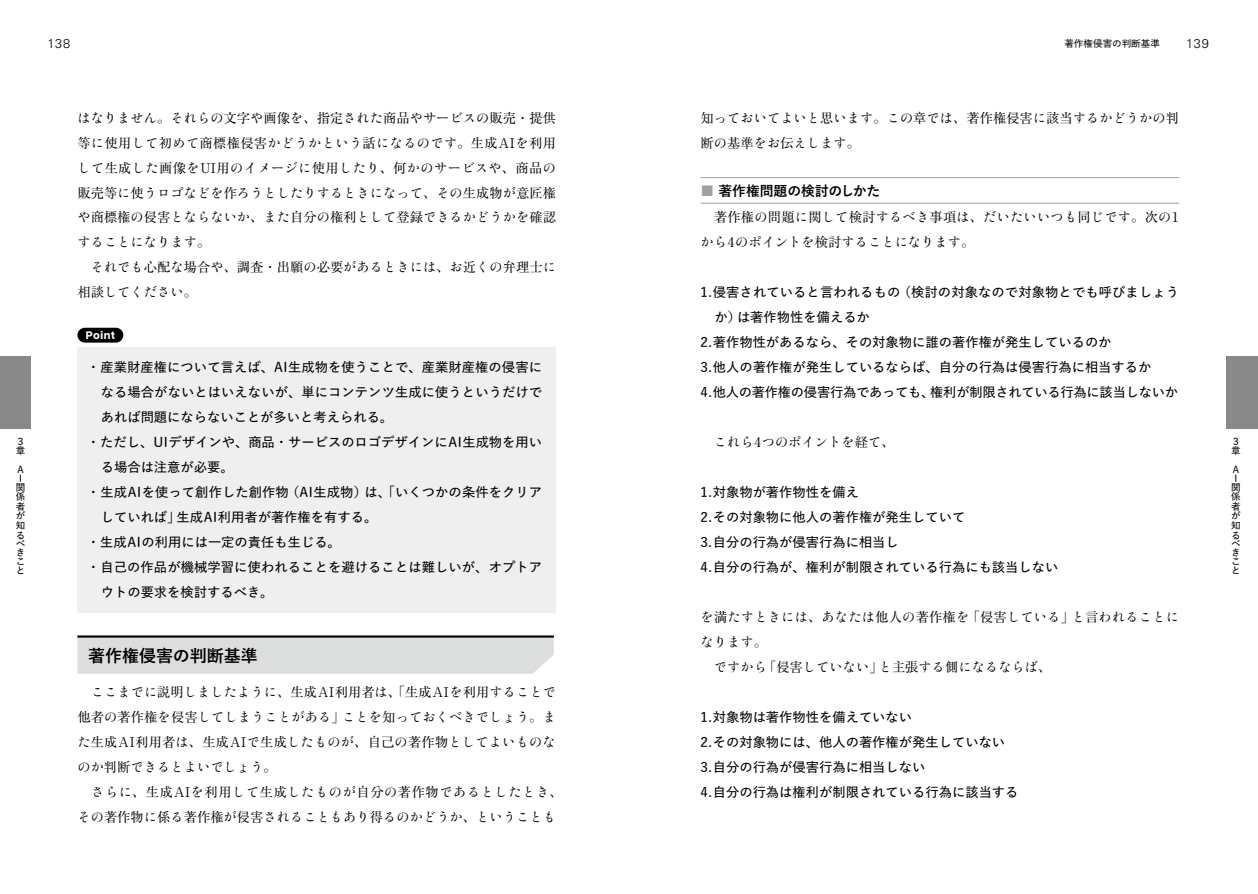
<style>
.page{position:relative;width:1258px;height:894px;background:#fff}
.page>*{position:absolute;margin:0;border:0;box-sizing:border-box;transform-origin:0 0}
.t1{font:700 16.95px "Yu Go Pr 6 N";color:#000}
.t2{font:700 13.8px "Yu Go Pr 6 N";letter-spacing:-.005em;color:#000}
.t3{font:13.35px/25px "Ryumin Std Regular KO";color:#000}
.t4{font:600 13.35px/25px "Yu Go Pr 6 N";color:#000}
.t5{font:600 13.35px "Yu Go Pr 6 N";letter-spacing:-.02em;color:#000}
.t6{font:13.35px "Ryumin Pr 6";letter-spacing:.01em;color:#000}
.t7{font:13.35px "Ryumin Std Regular KO";letter-spacing:.04em;color:#000}
.t8{font:300 12.75px "Univers LT Std";letter-spacing:.055em;color:#000}
.t9{font:700 11.7px "Overused Grotesk";letter-spacing:.035em;color:#fff}
.t10{font:600 9.6px/9.1px "Yu Go Pr 6 N";color:#000}
.s1{font-family:"Ryumin Pr 6"}
.s2{font-family:"Yu Min Pr 6 N"}
.s3{font-family:"Ryumin Std Regular KO"}
.s4{color:#9fa0a0}
</style>
<div class="page">
<div style="left:0;top:356px;width:31px;height:72px;background:#898989"></div>
<div style="left:1225px;top:356px;width:32px;height:72px;background:#898989"></div>
<div style="left:77px;top:347px;width:479px;height:91px;background:#efefef"></div>
<div style="left:77px;top:422px;width:479px;height:66px;background:#efefef"></div>
<div style="left:77px;top:472px;width:479px;height:66px;background:#efefef"></div>
<div style="left:77px;top:522px;width:479px;height:41px;background:#efefef"></div>
<div style="left:77px;top:547px;width:479px;height:66px;background:#efefef"></div>
<div style="left:77px;top:328px;width:46px;height:15px;background:#000;border-radius:7px"></div>
<div style="left:77px;top:638px;width:477px;height:36px;background:#dcdddd"></div>
<hr style="left:77px;top:635px;width:477px;height:3px;background:#000">
<hr style="left:700px;top:203px;width:479px;height:1px;background:#9fa0a0">
<hr style="left:700px;top:177px;width:479px;height:1px;background:#9fa0a0">
<p class="t8" style="left:48px;top:35px;width:24px">138</p>
<p class="t8" style="left:1186px;top:35px;width:24px">139</p>
<p class="t10" style="left:1064px;top:38px;width:97px">著作権侵害の判断基準</p>
<p class="t10" style="left:16px;top:435px;width:11px">３章</p>
<p class="t10" style="left:16px;top:463px;width:11px">Ａ<br>Ｉ関係者が知るべき</p>
<p class="t10" style="left:16px;top:556px;width:9px">こと</p>
<p class="t3" style="left:77px;top:104px;width:480px;text-align:justify">はなりません<span class="s1">。</span>それらの<span class="s1">文字</span>や<span class="s1">画像</span>を<span class="s1">、指定</span>された<span class="s1">商品</span>やサービスの<span class="s1">販売・提供等</span>に<span class="s1">使用</span>して<span class="s1">初</span>めて<span class="s1">商標権侵害</span>かどうかという<span class="s1">話</span>になるのです<span class="s1">。生成AI</span>を<span class="s1">利用</span>して<span class="s1">生成</span>した<span class="s1">画像</span>を<span class="s1">UI用</span>のイメージに<span class="s1">使用</span>したり<span class="s1">、何</span>かのサービスや<span class="s1">、商品</span>の<span class="s1">販売等</span>に<span class="s1">使</span>うロゴなどを<span class="s1">作</span>ろうとしたりするときになって<span class="s1">、</span>その<span class="s1">生成物</span>が<span class="s1">意匠権</span>や<span class="s1">商標権</span>の<span class="s1">侵害</span>とならないか<span class="s1">、</span>また<span class="s1">自分</span>の<span class="s1">権利</span>として<span class="s1">登録</span>できるかどうかを<span class="s1">確認</span>することになります<span class="s1">。</span></p>
<p class="t3" style="left:77px;top:254px;width:480px;text-indent:13px">それでも<span class="s1">心配</span>な<span class="s1">場合</span>や<span class="s1">、調査・出願</span>の<span class="s1">必要</span>があるときには<span class="s1">、</span>お<span class="s1">近</span>くの<span class="s1">弁理士</span>に<span class="s1">相談</span>してください<span class="s1">。</span></p>
<p class="t9" style="left:86px;top:326px;width:31px">Point</p>
<p class="t4" style="left:87px;top:353px;width:456px">・産業財産権について言えば、AI生成物を使うことで、産業財産権の侵害に</p>
<p class="t4" style="left:101px;top:378px;width:443px">なる場合がないとはいえないが、単にコンテンツ生成に使うというだけで</p>
<p class="t4" style="left:101px;top:403px;width:294px">あれば問題にならないことが多いと考えられる。</p>
<p class="t4" style="left:87px;top:428px;width:456px">・ただし、UIデザインや、商品・サービスのロゴデザインにAI生成物を用い</p>
<p class="t4" style="left:101px;top:453px;width:134px">る場合は注意が必要。</p>
<p class="t4" style="left:87px;top:478px;width:457px">・生成AIを使って創作した創作物（AI生成物）は、「いくつかの条件をクリア</p>
<p class="t4" style="left:101px;top:503px;width:278px">していれば」生成AI利用者が著作権を有する。</p>
<p class="t4" style="left:87px;top:528px;width:255px">・生成AIの利用には一定の責任も生じる。</p>
<p class="t4" style="left:87px;top:553px;width:456px">・自己の作品が機械学習に使われることを避けることは難しいが、オプトア</p>
<p class="t4" style="left:101px;top:578px;width:174px">ウトの要求を検討するべき。</p>
<p class="t1" style="left:88px;top:646px;width:171px">著作権侵害の判断基準</p>
<p class="t3" style="left:77px;top:678px;width:480px;text-align:right">ここまでに<span class="s1">説明</span>しましたように<span class="s1">、生成AI利用者</span>は<span class="s1">、</span><span class="s2">「</span><span class="s1">生成AI</span>を<span class="s1">利用</span>することで<span class="s1">他者</span>の<span class="s1">著作権</span>を<span class="s1">侵害</span>してしまうことがある<span class="s2">」</span>ことを<span class="s1">知</span>っておくべきでしょう<span class="s1">。</span>ま</p>
<p class="t6" style="left:77px;top:732px;width:480px"><span class="s3">た</span>生成AI利用者<span class="s3">は</span>、生成AI<span class="s3">で</span>生成<span class="s3">したものが</span>、自己<span class="s3">の</span>著作物<span class="s3">としてよいものな</span></p>
<p class="t3" style="left:77px;top:753px;width:201px">のか<span class="s1">判断</span>できるとよいでしょう<span class="s1">。</span></p>
<p class="t7" style="left:91px;top:782px;width:473px">さらに<span class="s1">、生成AI</span>を<span class="s1">利用</span>して<span class="s1">生成</span>したものが<span class="s1">自分</span>の<span class="s1">著作物</span>であるとしたとき<span class="s1">、</span></p>
<p class="t3" style="left:77px;top:803px;width:480px">その<span class="s1">著作物</span>に<span class="s1">係</span>る<span class="s1">著作権</span>が<span class="s1">侵害</span>されることもあり<span class="s1">得</span>るのかどうか<span class="s1">、</span>ということも</p>
<p class="t3" style="left:700px;top:104px;width:480px"><span class="s1">知</span>っておいてよいと<span class="s1">思</span>います<span class="s1">。</span>この<span class="s1">章</span>では<span class="s1">、著作権侵害</span>に<span class="s1">該当</span>するかどうかの<span class="s1">判断</span>の<span class="s1">基準</span>をお<span class="s1">伝</span>えします<span class="s1">。</span></p>
<p class="t2" style="left:700px;top:183px;width:181px"><span class="s4">■</span> 著作権問題の検討のしかた</p>
<p class="t3" style="left:700px;top:204px;width:479px"><span class="s1">　著作権</span>の<span class="s1">問題</span>に<span class="s1">関</span>して<span class="s1">検討</span>するべき<span class="s1">事項</span>は<span class="s1">、</span>だいたいいつも<span class="s1">同</span>じです<span class="s1">。次</span>の<span class="s1">1</span>から<span class="s1">4</span>のポイントを<span class="s1">検討</span>することになります<span class="s1">。</span></p>
<p class="t4" style="left:700px;top:278px;width:480px">1.侵害されていると言われるもの（検討の対象なので対象物とでも呼びましょう</p>
<p class="t4" style="left:714px;top:303px;width:157px">か）は著作物性を備えるか</p>
<p class="t4" style="left:700px;top:328px;width:412px">2.著作物性があるなら、その対象物に誰の著作権が発生しているのか</p>
<p class="t4" style="left:700px;top:353px;width:452px">3.他人の著作権が発生しているならば、自分の行為は侵害行為に相当するか</p>
<p class="t5" style="left:700px;top:380px;width:479px">4.他人の著作権の侵害行為であっても、権利が制限されている行為に該当しないか</p>
<p class="t3" style="left:714px;top:429px;width:182px">これら<span class="s1">4</span>つのポイントを<span class="s1">経</span>て<span class="s1">、</span></p>
<p class="t4" style="left:700px;top:478px;width:359px">1.対象物が著作物性を備え<br>2.その対象物に他人の著作権が発生していて<br>3.自分の行為が侵害行為に相当し<br>4.自分の行為が、権利が制限されている行為にも該当しない</p>
<p class="t3" style="left:700px;top:603px;width:480px">を<span class="s1">満</span>たすときには<span class="s1">、</span>あなたは<span class="s1">他人</span>の<span class="s1">著作権</span>を<span class="s2">「</span><span class="s1">侵害</span>している<span class="s2">」</span>と<span class="s1">言</span>われることに</p>
<p class="t3" style="left:700px;top:628px;width:68px">なります<span class="s1">。</span></p>
<p class="t3" style="left:714px;top:653px;width:339px">ですから<span class="s2">「</span><span class="s1">侵害</span>していない<span class="s2">」</span>と<span class="s1">主張</span>する<span class="s1">側</span>になるならば<span class="s1">、</span></p>
<p class="t4" style="left:700px;top:703px;width:319px">1.対象物は著作物性を備えていない<br>2.その対象物には、他人の著作権が発生していない<br>3.自分の行為が侵害行為に相当しない<br>4.自分の行為は権利が制限されている行為に該当する</p>
<p class="t10" style="left:1231px;top:435px;width:11px">３章</p>
<p class="t10" style="left:1231px;top:463px;width:11px">Ａ<br>Ｉ関係者が知るべき</p>
<p class="t10" style="left:1231px;top:556px;width:9px">こと</p>
</div>
